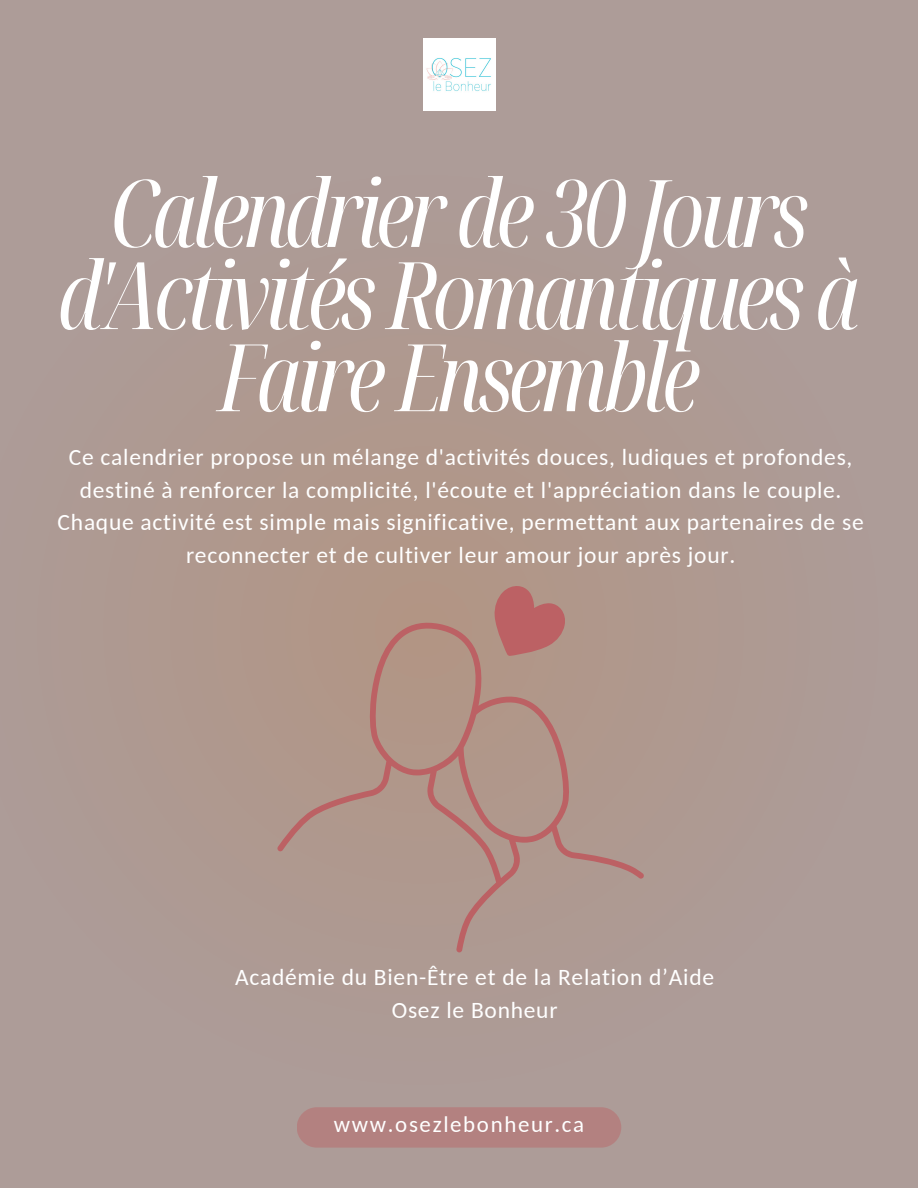
<style>
.page{position:relative;width:918px;height:1188px;background:#ad9c98}
.page>*{position:absolute;margin:0;border:0;box-sizing:border-box;transform-origin:0 0}
.t1{font:italic extra-condensed 93.3px/82.2px "Noto Serif Display";letter-spacing:-.05em;color:#fff;text-align:center}
.t2{font:23.55px/32.7px "Carlito";letter-spacing:.03em;color:#fff;text-align:center}
.t3{font:22.95px "Carlito";letter-spacing:.07em;color:#fff}
</style>
<div class="page">
<svg style="left:193px;top:399px;width:461px;height:724px;fill:#af988e"></svg>
<div style="left:297px;top:1107px;width:324px;height:41px;background:#b38180;border-radius:20px"></div>
<div style="left:277px;top:621px;width:367px;height:331px;background:#b0988c"></div>
<svg style="left:494px;top:586px;width:72px;height:70px"></svg>
<img style="left:423px;top:38px;width:72px;height:72px">
<p class="t1" style="left:58px;top:170px;width:803px">Calendrier de 30 Jours d'Activités Romantiques à<br>Faire Ensemble</p>
<p class="t2" style="left:58px;top:443px;width:808px">Ce calendrier propose un mélange d'activités douces, ludiques et profondes, destiné à renforcer la complicité, l'écoute et l'appréciation dans le couple.<br>Chaque activité est simple mais significative, permettant aux partenaires de se reconnecter et de cultiver leur amour jour après jour.</p>
<p class="t2" style="left:235px;top:963px;width:480px">Académie du Bien-Être et de la Relation d’Aide</p>
<p class="t2" style="left:392px;top:995px;width:167px">Osez le Bonheur</p>
<h1 class="t3" style="left:334px;top:1115px;width:252px">www.osezlebonheur.ca</h1>
</div>
